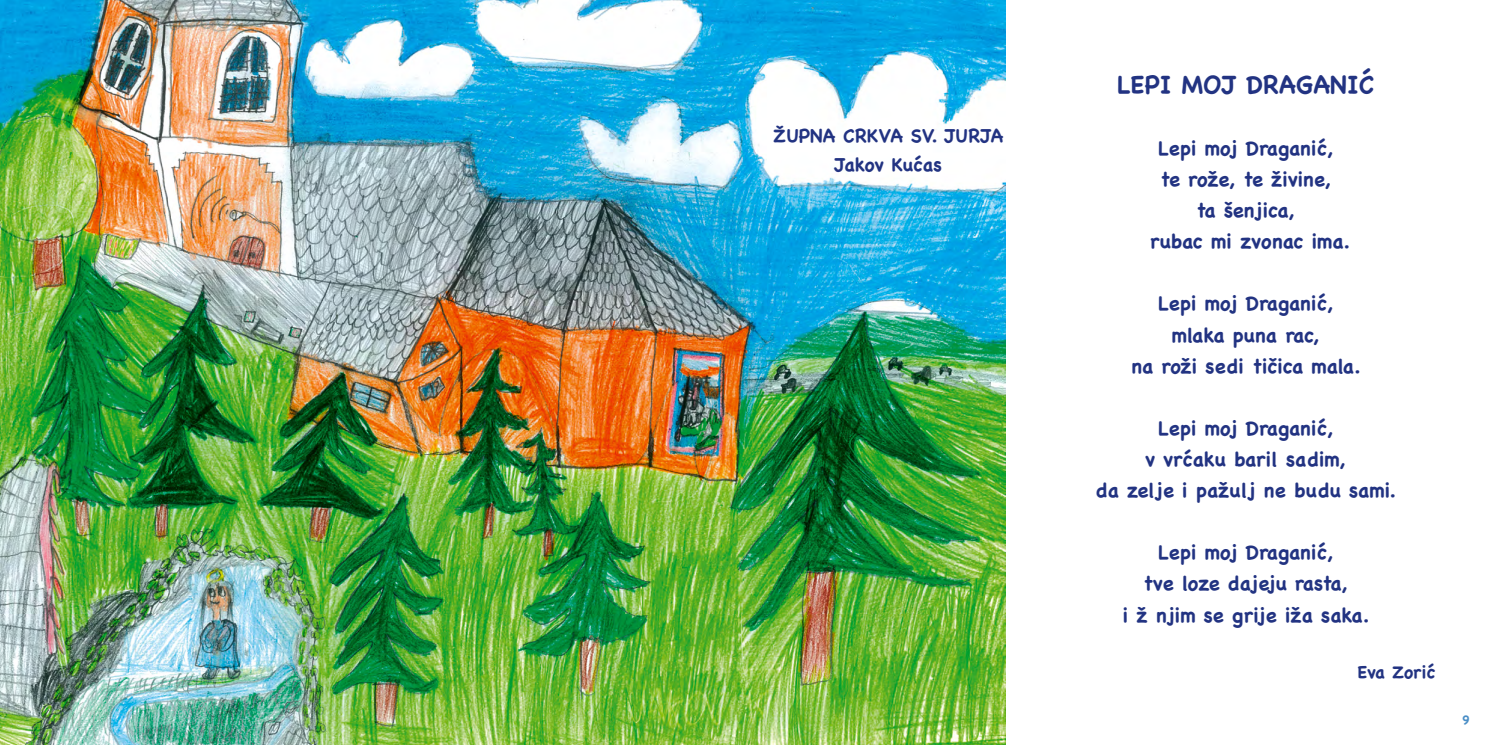
<style>
.page{position:relative;width:1489px;height:745px;background:#fff}
.page>*{position:absolute;margin:0;border:0;box-sizing:border-box;transform-origin:0 0}
.t1{font:700 25px "Chalkboard SE";color:#223382}
.t2{font:700 20px/31.1px "Chalkboard SE";color:#223382;text-align:center}
.t3{font:700 18.75px/29.6px "Chalkboard SE";color:#223382;text-align:center}
.t4{font:700 17.5px "Chalkboard SE";color:#223382}
.t5{font:700 12.5px "Chalkboard SE";color:#4a8ec6}
</style>
<div class="page">
<img style="left:0;top:0;width:1005px;height:744px">
<p class="t3" style="left:773px;top:120px;width:231px">ŽUPNA CRKVA SV. JURJA<br>Jakov Kućas</p>
<p class="t1" style="left:1117px;top:69px;width:258px">LEPI MOJ DRAGANIĆ</p>
<p class="t2" style="left:1149px;top:132px;width:202px">Lepi moj Draganić,<br>te rože, te živine,<br>ta šenjica,<br>rubac mi zvonac ima.</p>
<p class="t2" style="left:1131px;top:288px;width:231px">Lepi moj Draganić, mlaka puna rac,<br>na roži sedi tičica mala.</p>
<p class="t2" style="left:1095px;top:412px;width:302px">Lepi moj Draganić,<br>v vrćaku baril sadim,<br>da zelje i pažulj ne budu sami.</p>
<p class="t2" style="left:1122px;top:536px;width:248px">Lepi moj Draganić,<br>tve loze dajeju rasta,<br>i ž njim se grije iža saka.</p>
<p class="t4" style="left:1357px;top:661px;width:79px">Eva Zorić</p>
<p class="t5" style="left:1461px;top:711px;width:9px">9</p>
</div>
